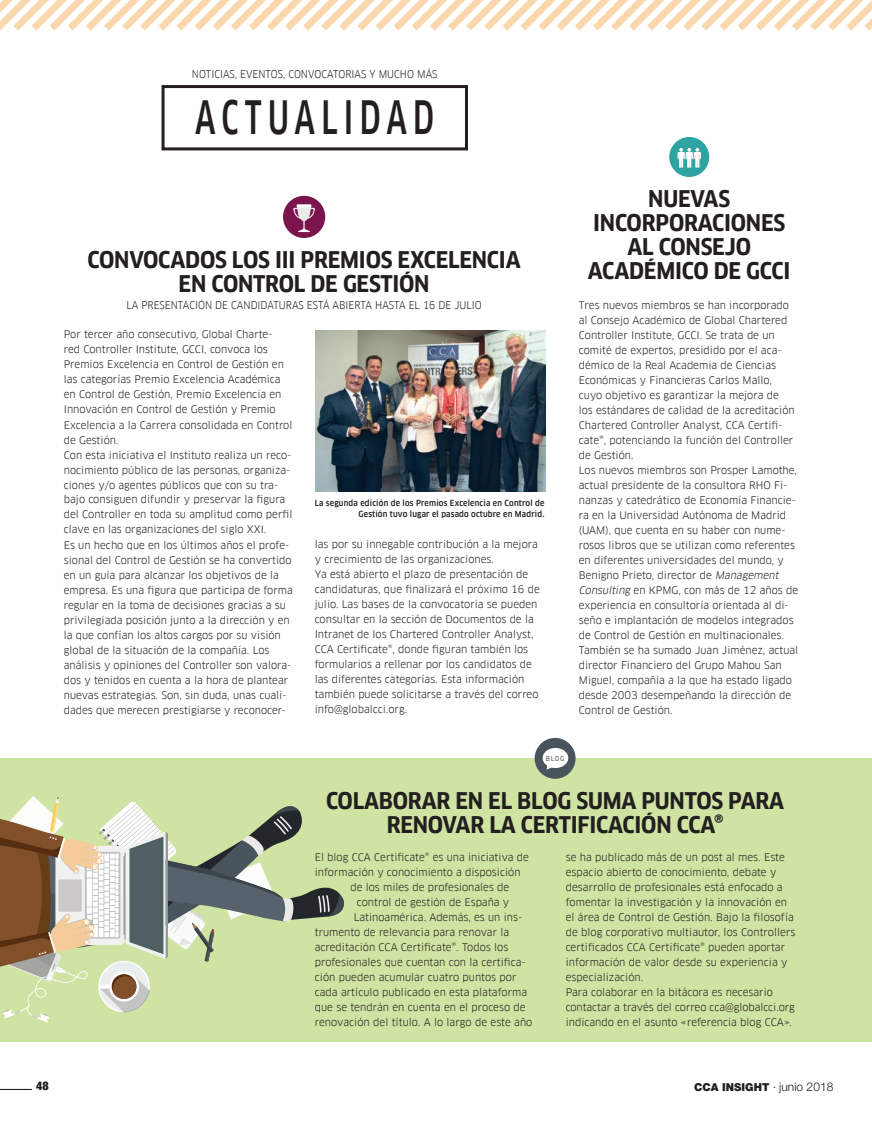
<style>
.page{position:relative;width:872px;height:1127px;background:#fff}
.page>*{position:absolute;margin:0;border:0;box-sizing:border-box;transform-origin:0 0}
.t1{font:500 45px "Clan Narrow";letter-spacing:.2em;color:#231f20;scale:.7 1}
.t2{font:700 22.5px/24px "Clan Narrow";letter-spacing:-.01em;color:#231f20;text-align:center}
.t3{font:900 condensed 12px "Helvetica Neue LT Std";color:#231f20}
.t4{font:900 10.95px "Helvetica Neue LT Std";color:#231f20}
.t5{font:10.5px "Clan Narrow";color:#231f20}
.t6{font:10.2px/15px "Clan Narrow";color:#231f20;scale:1.1 1}
.t7{font:500 8.25px/10.5px "Clan Narrow";letter-spacing:.02em;color:#231f20;text-align:right}
.t8{font:500 6.75px "Clan Narrow";color:#777a80}
.s1{font-style:italic}
.s2{font-weight:300;font-size:12px}
</style>
<div class="page">
<hr style="left:0;top:1089px;width:32px;height:1px;background:#231f20">
<div style="left:0;top:758px;width:872px;height:284px;background:#cfe3a3"></div>
<svg style="left:0;top:796px;width:344px;height:226px"></svg>
<div style="left:161px;top:85px;width:307px;height:65px;border:3px solid #231f20"></div>
<svg style="left:0;top:0;width:872px;height:31px"></svg>
<div style="left:534px;top:738px;width:41px;height:41px;background:#49545d;border-radius:50%"></div>
<svg style="left:542px;top:748px;width:26px;height:21px"></svg>
<img style="left:315px;top:330px;width:230px;height:161px">
<div style="left:669px;top:137px;width:40px;height:40px;background:#2da3a2;border-radius:50%"></div>
<svg style="left:677px;top:148px;width:24px;height:20px"></svg>
<div style="left:283px;top:196px;width:42px;height:42px;background:#7b134d;border-radius:50%"></div>
<svg style="left:293px;top:204px;width:22px;height:28px"></svg>
<p class="t5" style="left:192px;top:69px;width:247px">NOTICIAS, EVENTOS, CONVOCATORIAS Y MUCHO MÁS</p>
<p class="t1" style="left:195px;top:93px;width:343px">ACTUALIDAD</p>
<p class="t2" style="left:88px;top:248px;width:435px">CONVOCADOS LOS III PREMIOS EXCELENCIA</p>
<p class="t2" style="left:179px;top:272px;width:252px">EN CONTROL DE GESTIÓN</p>
<p class="t6" style="left:64px;top:327px;width:209px">Por tercer año consecutivo, Global Charte-<br>red Controller Institute, GCCI, convoca los Premios Excelencia en Control de Gestión en las categorías Premio Excelencia Académica en Control de Gestión, Premio Excelencia en Innovación en Control de Gestión y Premio Excelencia a la Carrera consolidada en Control de Gestión.</p>
<p class="t6" style="left:64px;top:447px;width:209px">Con esta iniciativa el Instituto realiza un reco&shy;nocimiento público de las personas, organiza&shy;ciones y/o agentes públicos que con su tra&shy;bajo consiguen difundir y preservar la figura del Controller en toda su amplitud como perfil clave en las organizaciones del siglo XXI.</p>
<p class="t6" style="left:64px;top:537px;width:210px">Es un hecho que en los últimos años el profe&shy;sional del Control de Gestión se ha convertido en un guía para alcanzar los objetivos de la empresa. Es una figura que participa de forma regular en la toma de decisiones gracias a su privilegiada posición junto a la dirección y en la que confían los altos cargos por su visión global de la situación de la compañía. Los análisis y opiniones del Controller son valora&shy;dos y tenidos en cuenta a la hora de plantear nuevas estrategias. Son, sin duda, unas cuali&shy;dades que merecen prestigiarse y reconocer-</p>
<p class="t5" style="left:126px;top:299px;width:357px">LA PRESENTACIÓN DE CANDIDATURAS ESTÁ ABIERTA HASTA EL 16 DE JULIO</p>
<p class="t7" style="left:315px;top:498px;width:231px">La segunda edición de los Premios Excelencia en Control de<br>Gestión tuvo lugar el pasado octubre en Madrid.</p>
<p class="t6" style="left:315px;top:536px;width:204px">las por su innegable contribución a la mejora y crecimiento de las organizaciones.</p>
<p class="t6" style="left:315px;top:566px;width:206px">Ya está abierto el plazo de presentación de candidaturas, que finalizará el próximo 16 de julio. Las bases de la convocatoria se pueden consultar en la sección de Documentos de la Intranet de los Chartered Controller Analyst, CCA Certificate®, donde figuran también los formularios a rellenar por los candidatos de las diferentes categorías. Esta información también puede solicitarse a través del correo info@globalcci.org.</p>
<p class="t2" style="left:588px;top:187px;width:204px">NUEVAS<br>INCORPORACIONES<br>AL CONSEJO<br>ACADÉMICO DE GCCI</p>
<p class="t6" style="left:579px;top:297px;width:198px">Tres nuevos miembros se han incorporado al Consejo Académico de Global Chartered Controller Institute, GCCI. Se trata de un comité de expertos, presidido por el aca&shy;démico de la Real Academia de Ciencias Económicas y Financieras Carlos Mallo, cuyo objetivo es garantizar la mejora de los estándares de calidad de la acreditación Chartered Controller Analyst, CCA Certifi&shy;cate®, potenciando la función del Controller de Gestión.</p>
<p class="t6" style="left:579px;top:462px;width:201px">Los nuevos miembros son Prosper Lamothe, actual presidente de la consultora RHO Fi&shy;nanzas y catedrático de Economía Financie&shy;ra en la Universidad Autónoma de Madrid (UAM), que cuenta en su haber con nume&shy;rosos libros que se utilizan como referentes en diferentes universidades del mundo, y Benigno Prieto, director de <span class="s1">Management Consulting</span> en KPMG, con más de 12 años de experiencia en consultoría orientada al di&shy;seño e implantación de modelos integrados de Control de Gestión en multinacionales.<br>También se ha sumado Juan Jiménez, actual director Financiero del Grupo Mahou San Miguel, compañía a la que ha estado ligado desde 2003 desempeñando la dirección de Control de Gestión.</p>
<p class="t8" style="left:546px;top:755px;width:20px">BLOG</p>
<p class="t2" style="left:326px;top:789px;width:460px">COLABORAR EN EL BLOG SUMA PUNTOS PARA<br>RENOVAR LA CERTIFICACIÓN CCA®</p>
<p class="t6" style="left:566px;top:850px;width:210px">se ha publicado más de un post al mes. Este espacio abierto de conocimiento, debate y desarrollo de profesionales está enfocado a fomentar la investigación y la innovación en el área de Control de Gestión. Bajo la filosofía de blog corporativo multiautor, los Controllers certificados CCA Certificate® pueden aportar información de valor desde su experiencia y especialización.</p>
<p class="t6" style="left:566px;top:985px;width:210px">Para colaborar en la bitácora es necesario contactar a través del correo cca@globalcci.org indicando en el asunto «referencia blog CCA».</p>
<p class="t6" style="left:315px;top:850px;width:196px">El blog CCA Certificate® es una iniciativa de información y conocimiento a disposición</p>
<p class="t6" style="left:350px;top:880px;width:146px">de los miles de profesionales de</p>
<p class="t6" style="left:357px;top:895px;width:140px">control de gestión de España y</p>
<p class="t6" style="left:315px;top:910px;width:199px;text-indent:39px">Latinoamérica. Además, es un ins&shy;trumento de relevancia para renovar la acreditación CCA Certificate®. Todos los profesionales que cuentan con la certifica&shy;ción pueden acumular cuatro puntos por cada artículo publicado en esta plataforma que se tendrán en cuenta en el proceso de renovación del título. A lo largo de este año</p>
<p class="t3" style="left:36px;top:1078px;width:14px">48</p>
<p class="t4" style="left:694px;top:1080px;width:141px">CCA INSIGHT <span class="s2">· junio 2018</span></p>
</div>
